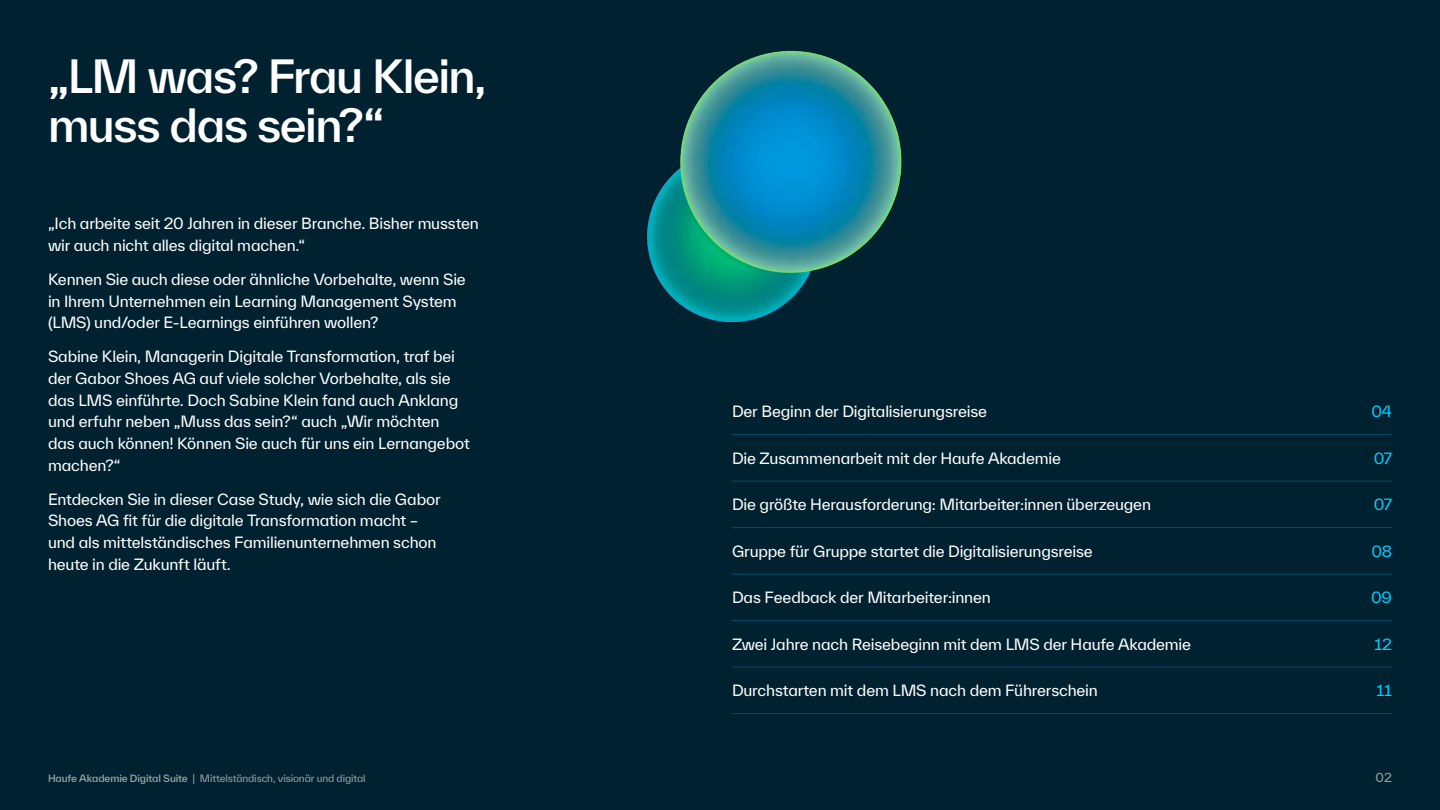
<style>
.page{position:relative;width:1440px;height:810px;background:#002130}
.page>*{position:absolute;margin:0;border:0;box-sizing:border-box;transform-origin:0 0}
.TWK_Everett_59_pt{font:500 44.25px/49.5px "TWK Everett";letter-spacing:-.035em;color:#fff}
.TWK_Everett_20pt{font:15px/21.8px "TWK Everett";letter-spacing:-.01em;color:#fff}
.TWK_Everett_20pt_Inhaltsübersicht{font:15px "TWK Everett";letter-spacing:-.015em;color:#fff}
.TWK_Everett_20pt_Inhaltsübersicht-2{font:15px "TWK Everett";letter-spacing:-.015em;color:#03ceff}
.t1{font:12px "TWK Everett";color:#9aa3a5}
.t2{font:9.75px "TWK Everett";letter-spacing:-.015em;color:#9aa3a5}
.s1{font-weight:500}
</style>
<div class="page">
<hr style="left:732px;top:434px;width:660px;height:1px;background:#004c67">
<hr style="left:732px;top:481px;width:660px;height:1px;background:#004c67">
<hr style="left:732px;top:527px;width:660px;height:1px;background:#004c67">
<hr style="left:732px;top:574px;width:660px;height:1px;background:#004c67">
<hr style="left:732px;top:620px;width:660px;height:1px;background:#004c67">
<hr style="left:732px;top:667px;width:660px;height:1px;background:#004c67">
<hr style="left:732px;top:713px;width:660px;height:1px;background:#004c67">
<img style="left:647px;top:50px;width:255px;height:272px">
<p class="TWK_Everett_59_pt" style="left:48px;top:51px;width:440px">„LM was? Frau Klein, muss das sein?“</p>
<p class="TWK_Everett_20pt" style="left:48px;top:213px;width:433px">„Ich arbeite seit 20 Jahren in dieser Branche. Bisher mussten wir auch nicht alles digital machen.“</p>
<p class="TWK_Everett_20pt" style="left:48px;top:268px;width:419px">Kennen Sie auch diese oder ähnliche Vorbehalte, wenn Sie in Ihrem Unternehmen ein Learning Management System (LMS) und/oder E-Learnings einführen wollen?</p>
<p class="TWK_Everett_20pt" style="left:48px;top:345px;width:423px">Sabine Klein, Managerin Digitale Transformation, traf bei der Gabor Shoes AG auf viele solcher Vorbehalte, als sie das LMS einführte. Doch Sabine Klein fand auch Anklang und erfuhr neben „Muss das sein?“ auch „Wir möchten das auch können! Können Sie auch für uns ein Lernangebot machen?“</p>
<p class="TWK_Everett_20pt" style="left:48px;top:488px;width:394px">Entdecken Sie in dieser Case Study, wie sich die Gabor Shoes AG fit für die digitale Transformation macht – und als mittelständisches Familienunternehmen schon heute in die Zukunft läuft.</p>
<p class="TWK_Everett_20pt_Inhaltsübersicht" style="left:732px;top:401px;width:257px">Der Beginn der Digitalisierungsreise</p>
<p class="TWK_Everett_20pt_Inhaltsübersicht-2" style="left:1371px;top:401px;width:22px">04</p>
<p class="TWK_Everett_20pt_Inhaltsübersicht" style="left:732px;top:447px;width:330px">Die Zusammenarbeit mit der Haufe Akademie</p>
<p class="TWK_Everett_20pt_Inhaltsübersicht-2" style="left:1374px;top:447px;width:20px">07</p>
<p class="TWK_Everett_20pt_Inhaltsübersicht" style="left:732px;top:494px;width:421px">Die größte Herausforderung: Mitarbeiter:innen überzeugen</p>
<p class="TWK_Everett_20pt_Inhaltsübersicht-2" style="left:1374px;top:494px;width:20px">07</p>
<p class="TWK_Everett_20pt_Inhaltsübersicht" style="left:732px;top:540px;width:362px">Gruppe für Gruppe startet die Digitalisierungsreise</p>
<p class="TWK_Everett_20pt_Inhaltsübersicht-2" style="left:1371px;top:540px;width:22px">08</p>
<p class="TWK_Everett_20pt_Inhaltsübersicht" style="left:732px;top:587px;width:260px">Das Feedback der Mitarbeiter:innen</p>
<p class="TWK_Everett_20pt_Inhaltsübersicht-2" style="left:1371px;top:587px;width:22px">09</p>
<p class="TWK_Everett_20pt_Inhaltsübersicht" style="left:732px;top:633px;width:461px">Zwei Jahre nach Reisebeginn mit dem LMS der Haufe Akademie</p>
<p class="TWK_Everett_20pt_Inhaltsübersicht-2" style="left:1374px;top:633px;width:19px">12</p>
<p class="TWK_Everett_20pt_Inhaltsübersicht" style="left:732px;top:680px;width:367px">Durchstarten mit dem LMS nach dem Führerschein</p>
<p class="TWK_Everett_20pt_Inhaltsübersicht-2" style="left:1377px;top:680px;width:17px">11</p>
<p class="t2" style="left:48px;top:772px;width:319px"><span class="s1">Haufe Akademie Digital Suite</span> | Mittelständisch, visionär und digital</p>
<p class="t1" style="left:1376px;top:769px;width:18px">02</p>
</div>
